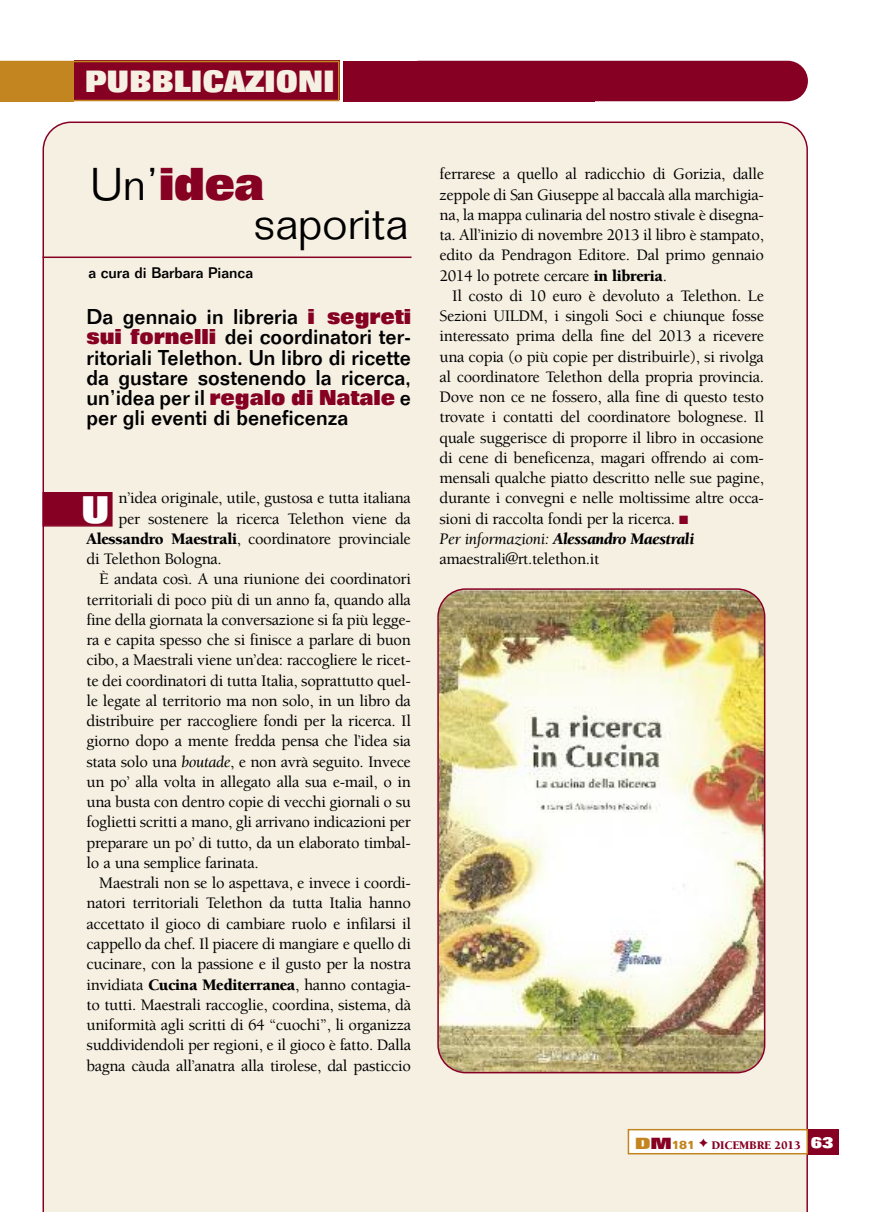
<style>
.page{position:relative;width:893px;height:1212px;background:#fff}
.page>*{position:absolute;margin:0;border:0;box-sizing:border-box;transform-origin:0 0}
.t1{font:300 45px/39px "Folio";color:#000}
.t2{font:800 37.5px "Folio";color:#fff}
.t3{font:800 30px "Folio";color:#f6f0e3}
.t4{font:500 21px/20.2px "Folio";color:#000;text-align:justify}
.t5{font:500 16.5px "Berkeley";letter-spacing:-.02em;color:#000}
.t6{font:italic 900 16.5px "Berkeley";letter-spacing:-.02em;color:#000}
.t7{font:500 15px "Folio";color:#000}
.t8{font:900 12px "Berkeley";letter-spacing:-.015em;color:#850022}
.s1{font-weight:800;color:#850022}
.s2{font-weight:900}
.s3{font-weight:400;font-style:italic}
.s4{color:#850022}
.s5{font-weight:400}
.s6{font-family:"Folio";font-weight:800;font-size:15.75px;color:#c3851f}
.s7{font-family:"Folio";font-weight:800;font-size:15.75px}
.s8{font-family:"Folio";font-weight:700;color:#c3851f}
.s9{font-family:"Folio";font-weight:800;font-size:15.75px;color:#fff}
</style>
<div class="page">
<div style="left:43px;top:121px;width:765px;height:1091px;background:#f6f0e3"></div>
<div style="left:808px;top:1129px;width:31px;height:25px;background:#850022"></div>
<div style="left:629px;top:1130px;width:177px;height:23px;background:#fff"></div>
<div style="left:628px;top:1129px;width:180px;height:25px;border:2px solid #c3851f"></div>
<div style="left:399px;top:61px;width:409px;height:40px;background:#850022;border-radius:20px"></div>
<div style="left:343px;top:61px;width:252px;height:40px;background:#850022"></div>
<svg style="left:0;top:61px;width:339px;height:40px"></svg>
<div style="left:44px;top:493px;width:67px;height:32px;background:#850022"></div>
<div style="left:43px;top:492px;width:70px;height:35px;border:2px solid #850022"></div>
<img style="left:437px;top:588px;width:328px;height:485px">
<hr style="left:43px;top:256px;width:369px;height:2px;background:#850022">
<p class="t3" style="left:85px;top:70px;width:251px">PUBBLICAZIONI</p>
<p class="t1" style="left:253px;top:170px;width:156px;text-indent:-163px">Un’<span class="s1">idea </span>saporita</p>
<p class="t7" style="left:88px;top:267px;width:166px">a cura di Barbara Pianca</p>
<p class="t4" style="left:87px;top:309px;width:326px">Da gennaio in libreria <span class="s1">i segreti sui fornelli</span> dei coordinatori ter&shy;ritoriali Telethon. Un libro di ricette da gustare sostenendo la ricerca, un’idea per il <span class="s1">regalo di Natale</span> e per gli eventi di beneficenza</p>
<p class="t5" style="left:119px;top:492px;width:294px">n’idea originale, utile, gustosa e tutta italiana</p>
<p class="t5" style="left:119px;top:512px;width:294px">per sostenere la ricerca Telethon viene da</p>
<p class="t5" style="left:87px;top:532px;width:326px"><span class="s2">Alessandro Maestrali</span>, coordinatore provinciale</p>
<p class="t5" style="left:87px;top:552px;width:137px">di Telethon Bologna.</p>
<p class="t5" style="left:99px;top:573px;width:313px">È andata così. A una riunione dei coordinatori</p>
<p class="t5" style="left:87px;top:593px;width:326px">territoriali di poco più di un anno fa, quando alla</p>
<p class="t5" style="left:87px;top:613px;width:326px">fine della giornata la conversazione si fa più legge-</p>
<p class="t5" style="left:87px;top:633px;width:326px">ra e capita spesso che si finisce a parlare di buon</p>
<p class="t5" style="left:87px;top:654px;width:326px">cibo, a Maestrali viene un’dea: raccogliere le ricet-</p>
<p class="t5" style="left:87px;top:674px;width:326px">te dei coordinatori di tutta Italia, soprattutto quel-</p>
<p class="t5" style="left:87px;top:694px;width:326px">le legate al territorio ma non solo, in un libro da</p>
<p class="t5" style="left:87px;top:714px;width:326px">distribuire per raccogliere fondi per la ricerca. Il</p>
<p class="t5" style="left:87px;top:735px;width:326px">giorno dopo a mente fredda pensa che l’idea sia</p>
<p class="t5" style="left:87px;top:755px;width:326px">stata solo una <span class="s3">boutade</span>, e non avrà seguito. Invece</p>
<p class="t5" style="left:87px;top:775px;width:326px">un po’ alla volta in allegato alla sua e-mail, o in</p>
<p class="t5" style="left:87px;top:795px;width:326px">una busta con dentro copie di vecchi giornali o su</p>
<p class="t5" style="left:87px;top:816px;width:326px">foglietti scritti a mano, gli arrivano indicazioni per</p>
<p class="t5" style="left:87px;top:836px;width:326px">preparare un po’ di tutto, da un elaborato timbal-</p>
<p class="t5" style="left:87px;top:856px;width:174px">lo a una semplice farinata.</p>
<p class="t5" style="left:99px;top:876px;width:313px">Maestrali non se lo aspettava, e invece i coordi-</p>
<p class="t5" style="left:87px;top:897px;width:326px">natori territoriali Telethon da tutta Italia hanno</p>
<p class="t5" style="left:87px;top:917px;width:326px">accettato il gioco di cambiare ruolo e infilarsi il</p>
<p class="t5" style="left:87px;top:937px;width:326px">cappello da chef. Il piacere di mangiare e quello di</p>
<p class="t5" style="left:87px;top:957px;width:326px">cucinare, con la passione e il gusto per la nostra</p>
<p class="t5" style="left:87px;top:978px;width:326px">invidiata <span class="s2">Cucina Mediterranea</span>, hanno contagia-</p>
<p class="t5" style="left:87px;top:998px;width:326px">to tutti. Maestrali raccoglie, coordina, sistema, dà</p>
<p class="t5" style="left:87px;top:1018px;width:326px">uniformità agli scritti di 64 “cuochi”, li organizza</p>
<p class="t5" style="left:87px;top:1038px;width:326px">suddividendoli per regioni, e il gioco è fatto. Dalla</p>
<p class="t5" style="left:87px;top:1059px;width:326px">bagna càuda all’anatra alla tirolese, dal pasticcio</p>
<p class="t2" style="left:81px;top:496px;width:30px">U</p>
<p class="t5" style="left:440px;top:168px;width:326px">ferrarese a quello al radicchio di Gorizia, dalle</p>
<p class="t5" style="left:440px;top:188px;width:326px">zeppole di San Giuseppe al baccalà alla marchigia-</p>
<p class="t5" style="left:440px;top:208px;width:326px">na, la mappa culinaria del nostro stivale è disegna-</p>
<p class="t5" style="left:440px;top:228px;width:326px">ta. All’inizio di novembre 2013 il libro è stampato,</p>
<p class="t5" style="left:440px;top:249px;width:326px">edito da Pendragon Editore. Dal primo gennaio</p>
<p class="t5" style="left:440px;top:269px;width:229px">2014 lo potrete cercare <span class="s2">in libreria</span>.</p>
<p class="t5" style="left:452px;top:289px;width:313px">Il costo di 10 euro è devoluto a Telethon. Le</p>
<p class="t5" style="left:440px;top:309px;width:326px">Sezioni UILDM, i singoli Soci e chiunque fosse</p>
<p class="t5" style="left:440px;top:330px;width:326px">interessato prima della fine del 2013 a ricevere</p>
<p class="t5" style="left:440px;top:350px;width:326px">una copia (o più copie per distribuirle), si rivolga</p>
<p class="t5" style="left:440px;top:370px;width:326px">al coordinatore Telethon della propria provincia.</p>
<p class="t5" style="left:440px;top:390px;width:326px">Dove non ce ne fossero, alla fine di questo testo</p>
<p class="t5" style="left:440px;top:411px;width:326px">trovate i contatti del coordinatore bolognese. Il</p>
<p class="t5" style="left:440px;top:431px;width:326px">quale suggerisce di proporre il libro in occasione</p>
<p class="t5" style="left:440px;top:451px;width:326px">di cene di beneficenza, magari offrendo ai com-</p>
<p class="t5" style="left:440px;top:471px;width:326px">mensali qualche piatto descritto nelle sue pagine,</p>
<p class="t5" style="left:440px;top:492px;width:326px">durante i convegni e nelle moltissime altre occa-</p>
<p class="t5" style="left:440px;top:512px;width:250px">sioni di raccolta fondi per la ricerca. <span class="s4">■</span></p>
<p class="t6" style="left:439px;top:532px;width:257px"><span class="s5">Per informazioni:</span> Alessandro Maestrali</p>
<p class="t5" style="left:439px;top:552px;width:161px">amaestrali@rt.telethon.it</p>
<p class="t8" style="left:635px;top:1140px;width:200px"><span class="s6">D</span><span class="s7">M</span><span class="s8">181</span> ✦ DICEMBRE 2013 <span class="s9">63</span></p>
</div>
